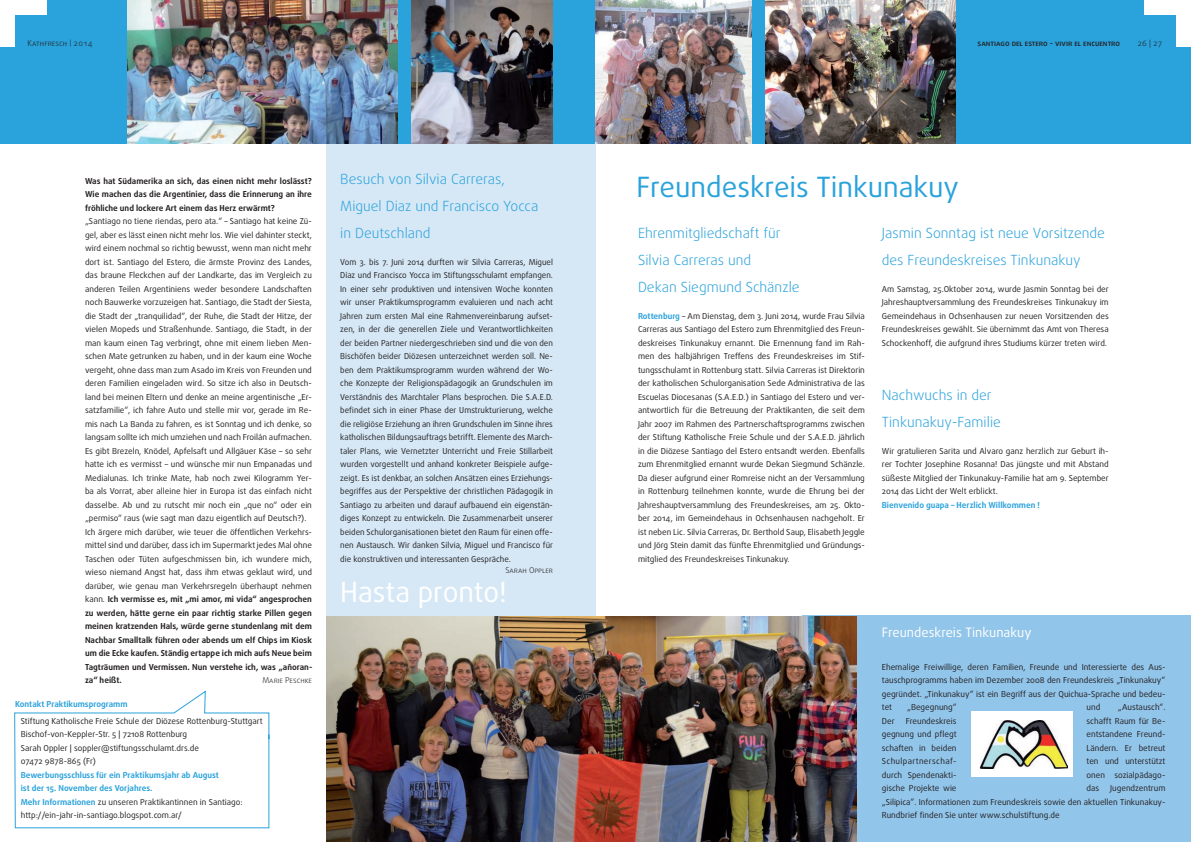
<style>
.page{position:relative;width:1191px;height:842px;background:#fff}
.page>*{position:absolute;margin:0;border:0;box-sizing:border-box;transform-origin:0 0}
.t1{font:28px "Daxline";color:#2aa2db}
.t2{font:28px "Daxline";color:#fff}
.t3{font:300 14px/27px "Daxline";color:#2aa2db}
.t4{font:13px "Daxline";color:#fff}
.t5{font:8.2px/13.5px "Daxline";color:#231f20;text-align:justify}
.t6{font:700 8.2px/13.5px "Daxline";color:#2aa2db}
.t7{font:700 8.2px/13.5px "Daxline";color:#231f20;text-align:justify}
.t8{font:8.2px "Daxline";letter-spacing:.045em;color:#231f20}
.t9{font:300 8px "Daxline SC";color:#231f20}
.t10{font:500 8px "Daxline SC";color:#231f20}
.s1{font-family:"Daxline";font-size:6.8px}
.s2{font-weight:700}
.s3{font-weight:400;color:#231f20}
.s4{font-weight:700;color:#2aa2db}
</style>
<div class="page">
<div style="left:802px;top:616px;width:389px;height:226px;background:#92c5ea"></div>
<div style="left:326px;top:0;width:269px;height:842px;background:#d6e8f6"></div>
<div style="left:0;top:0;width:1191px;height:143px;background:#2aa2db"></div>
<img style="left:765px;top:0;width:190px;height:143px">
<img style="left:595px;top:0;width:156px;height:143px">
<img style="left:128px;top:0;width:269px;height:143px">
<img style="left:326px;top:616px;width:530px;height:226px">
<div style="left:1176px;top:0;width:15px;height:47px;background:#fff"></div>
<div style="left:1144px;top:0;width:47px;height:14px;background:#fff"></div>
<div style="left:0;top:0;width:47px;height:14px;background:#fff"></div>
<div style="left:0;top:0;width:14px;height:47px;background:#fff"></div>
<svg style="left:14px;top:690px;width:256px;height:139px"></svg>
<img style="left:411px;top:0;width:142px;height:143px">
<div style="left:970px;top:711px;width:102px;height:66px;background:#fff"></div>
<img style="left:980px;top:721px;width:87px;height:48px">
<p class="t9" style="left:28px;top:38px;width:66px">Kathfresch <span class="s1">|</span> 2014</p>
<p class="t10" style="left:977px;top:38px;width:144px">santiago del estero - vivir el encuentro</p>
<p class="t9" style="left:1137px;top:38px;width:27px">26 | 27</p>
<p class="t7" style="left:85px;top:174px;width:228px">Was hat Südamerika an sich, das einen nicht mehr loslässt?<br>Wie machen das die Argentinier, dass die Erinnerung an ihre fröhliche und lockere Art einem das Herz erwärmt?</p>
<p class="t5" style="left:85px;top:215px;width:229px;text-align:left">„Santiago no tiene riendas, pero ata.“ – Santiago hat keine Zü&shy;gel, aber es lässt einen nicht mehr los. Wie viel dahinter steckt, wird einem nochmal so richtig bewusst, wenn man nicht mehr dort ist. Santiago del Estero, die ärmste Provinz des Landes, das braune Fleckchen auf der Landkarte, das im Vergleich zu anderen Teilen Argentiniens weder besondere Landschaften noch Bauwerke vorzuzeigen hat. Santiago, die Stadt der Siesta, die Stadt der „tranquilidad“, der Ruhe, die Stadt der Hitze, der vielen Mopeds und Straßenhunde. Santiago, die Stadt, in der man kaum einen Tag verbringt, ohne mit einem lieben Men&shy;schen Mate getrunken zu haben, und in der kaum eine Woche vergeht, ohne dass man zum Asado im Kreis von Freunden und deren Familien eingeladen wird. So sitze ich also in Deutsch&shy;land bei meinen Eltern und denke an meine argentinische „Er&shy;satzfamilie“, ich fahre Auto und stelle mir vor, gerade im Re&shy;mis nach La Banda zu fahren, es ist Sonntag und ich denke, so langsam sollte ich mich umziehen und nach Froilán aufmachen.<br>Es gibt Brezeln, Knödel, Apfelsaft und Allgäuer Käse – so sehr hatte ich es vermisst – und wünsche mir nun Empanadas und Medialunas. Ich trinke Mate, hab noch zwei Kilogramm Yer&shy;ba als Vorrat, aber alleine hier in Europa ist das einfach nicht dasselbe. Ab und zu rutscht mir noch ein „que no“ oder ein „permiso“ raus (wie sagt man dazu eigentlich auf Deutsch?).<br>Ich ärgere mich darüber, wie teuer die öffentlichen Verkehrs&shy;mittel sind und darüber, dass ich im Supermarkt jedes Mal ohne Taschen oder Tüten aufgeschmissen bin, ich wundere mich, wieso niemand Angst hat, dass ihm etwas geklaut wird, und darüber, wie genau man Verkehrsregeln überhaupt nehmen kann. <span class="s2">Ich vermisse es, mit „mi amor, mi vida“ angesprochen zu werden, hätte gerne ein paar richtig starke Pillen gegen meinen kratzenden Hals, würde gerne stundenlang mit dem Nachbar Smalltalk führen oder abends um elf Chips im Kiosk um die Ecke kaufen. Ständig ertappe ich mich aufs Neue beim Tagträumen und Vermissen. Nun verstehe ich, was „añoran&shy;za“ heißt.</span></p>
<p class="t9" style="left:262px;top:676px;width:51px">Marie Peschke</p>
<p class="t6" style="left:15px;top:697px;width:114px">Kontakt Praktikumsprogramm</p>
<p class="t5" style="left:21px;top:714px;width:243px;text-align:left">Stiftung Katholische Freie Schule der Diözese Rottenburg-Stuttgart Bischof-von-Keppler-Str. 5 | 72108 Rottenburg<br>Sarah Oppler | soppler@stiftungsschulamt.drs.de<br>07472 9878-865 (Fr)</p>
<p class="t6" style="left:21px;top:768px;width:223px">Bewerbungsschluss für ein Praktikumsjahr ab August<br>ist der 15. November des Vorjahres.<br>Mehr Informationen <span class="s3">zu unseren Praktikantinnen in Santiago: http://ein-jahr-in-santiago.blogspot.com.ar/</span></p>
<h2 class="t3" style="left:340px;top:165px;width:200px">Besuch von Silvia Carreras,<br>Miguel Diaz und Francisco Yocca in Deutschland</h2>
<p class="t5" style="left:340px;top:255px;width:214px">Vom 3. bis 7. Juni 2014 durften wir Silvia Carreras, Miguel Díaz und Francisco Yocca im Stiftungsschulamt empfangen.<br>In einer sehr produktiven und intensiven Woche konnten wir unser Praktikumsprogramm evaluieren und nach acht Jahren zum ersten Mal eine Rahmenvereinbarung aufset&shy;zen, in der die generellen Ziele und Verantwortlichkeiten der beiden Partner niedergeschrieben sind und die von den Bischöfen beider Diözesen unterzeichnet werden soll. Ne&shy;ben dem Praktikumsprogramm wurden während der Wo&shy;che Konzepte der Religionspädagogik an Grundschulen im Verständnis des Marchtaler Plans besprochen. Die S.A.E.D. befindet sich in einer Phase der Umstrukturierung, welche die religiöse Erziehung an ihren Grundschulen im Sinne ihres katholischen Bildungsauftrags betrifft. Elemente des March&shy;taler Plans, wie Vernetzter Unterricht und Freie Stillarbeit wurden vorgestellt und anhand konkreter Beispiele aufge&shy;zeigt. Es ist denkbar, an solchen Ansätzen eines Erziehungs&shy;begriffes aus der Perspektive der christlichen Pädagogik in Santiago zu arbeiten und darauf aufbauend ein eigenstän&shy;diges Konzept zu entwickeln. Die Zusammenarbeit unserer beiden Schulorganisationen bietet den Raum für einen offe&shy;nen Austausch. Wir danken Silvia, Miguel und Francisco für die konstruktiven und interessanten Gespräche.</p>
<p class="t9" style="left:505px;top:566px;width:49px">Sarah Oppler</p>
<h1 class="t2" style="left:340px;top:575px;width:168px">Hasta pronto!</h1>
<h1 class="t1" style="left:636px;top:170px;width:324px">Freundeskreis Tinkunakuy</h1>
<h2 class="t3" style="left:638px;top:219px;width:163px">Ehrenmitgliedschaft für<br>Silvia Carreras und<br>Dekan Siegmund Schänzle</h2>
<p class="t5" style="left:638px;top:309px;width:228px"><span class="s4">Rottenburg</span> – Am Dienstag, dem 3. Juni 2014, wurde Frau Silvia Carreras aus Santiago del Estero zum Ehrenmitglied des Freun&shy;deskreises Tinkunakuy ernannt. Die Ernennung fand im Rah&shy;men des halbjährigen Treffens des Freundeskreises im Stif&shy;tungsschulamt in Rottenburg statt. Silvia Carreras ist Direktorin der katholischen Schulorganisation Sede Administrativa de las Escuelas Diocesanas (S.A.E.D.) in Santiago del Estero und ver&shy;antwortlich für die Betreuung der Praktikanten, die seit dem Jahr 2007 im Rahmen des Partnerschaftsprogramms zwischen der Stiftung Katholische Freie Schule und der S.A.E.D. jährlich in die Diözese Santiago del Estero entsandt werden. Ebenfalls zum Ehrenmitglied ernannt wurde Dekan Siegmund Schänzle.<br>Da dieser aufgrund einer Romreise nicht an der Versammlung in Rottenburg teilnehmen konnte, wurde die Ehrung bei der Jahreshauptversammlung des Freundeskreises, am 25. Okto&shy;ber 2014, im Gemeindehaus in Ochsenhausen nachgeholt. Er ist neben Lic. Silvia Carreras, Dr. Berthold Saup, Elisabeth Jeggle und Jörg Stein damit das fünfte Ehrenmitglied und Gründungs&shy;mitglied des Freundeskreises Tinkunakuy.</p>
<h2 class="t3" style="left:882px;top:219px;width:224px">Jasmin Sonntag ist neue Vorsitzende des Freundeskreises Tinkunakuy</h2>
<p class="t5" style="left:882px;top:282px;width:228px">Am Samstag, 25.Oktober 2014, wurde Jasmin Sonntag bei der Jahreshauptversammlung des Freundeskreises Tinkunakuy im Gemeindehaus in Ochsenhausen zur neuen Vorsitzenden des Freundeskreises gewählt. Sie übernimmt das Amt von Theresa Schockenhoff, die aufgrund ihres Studiums kürzer treten wird.</p>
<h2 class="t3" style="left:882px;top:381px;width:120px">Nachwuchs in der<br>Tinkunakuy-Familie</h2>
<p class="t5" style="left:882px;top:444px;width:228px">Wir gratulieren Sarita und Alvaro ganz herzlich zur Geburt ih&shy;rer Tochter Josephine Rosanna! Das jüngste und mit Abstand süßeste Mitglied der Tinkunakuy-Familie hat am 9. September 2014 das Licht der Welt erblickt.</p>
<p class="t6" style="left:882px;top:498px;width:159px">Bienvenido guapa – Herzlich Willkommen !</p>
<h3 class="t4" style="left:882px;top:625px;width:151px">Freundeskreis Tinkunakuy</h3>
<p class="t5" style="left:882px;top:660px;width:285px">Ehemalige Freiwillige, deren Familien, Freunde und Interessierte des Aus&shy;tauschprogramms haben im Dezember 2008 den Freundeskreis „Tinkunakuy“ gegründet. „Tinkunakuy“ ist ein Begriff aus der Quichua-Sprache und bedeu&shy;tet</p>
<p class="t5" style="left:907px;top:701px;width:51px">„Begegnung“</p>
<p class="t5" style="left:1086px;top:701px;width:15px">und</p>
<p class="t5" style="left:1118px;top:701px;width:49px">„Austausch“.</p>
<p class="t5" style="left:882px;top:714px;width:14px">Der</p>
<p class="t5" style="left:905px;top:714px;width:52px">Freundeskreis</p>
<p class="t5" style="left:1086px;top:714px;width:80px">schafft Raum für Be-</p>
<p class="t5" style="left:882px;top:728px;width:76px">gegnung und pflegt</p>
<p class="t5" style="left:1086px;top:728px;width:80px">entstandene Freund-</p>
<p class="t5" style="left:882px;top:741px;width:76px">schaften in beiden</p>
<p class="t5" style="left:1086px;top:741px;width:80px">Ländern. Er betreut</p>
<p class="t8" style="left:882px;top:756px;width:76px">Schulpartnerschaf-</p>
<p class="t5" style="left:1086px;top:755px;width:80px">ten und unterstützt</p>
<p class="t5" style="left:882px;top:768px;width:76px">durch Spendenakti-</p>
<p class="t5" style="left:1086px;top:768px;width:80px">onen sozialpädago-</p>
<p class="t5" style="left:882px;top:782px;width:76px">gische Projekte wie</p>
<p class="t5" style="left:1086px;top:782px;width:14px">das</p>
<p class="t5" style="left:882px;top:782px;width:285px;text-indent:228px">Jugendzentrum „Silipica”. Informationen zum Freundeskreis sowie den aktuellen Tinkunakuy-Rundbrief finden Sie unter www.schulstiftung.de</p>
</div>
